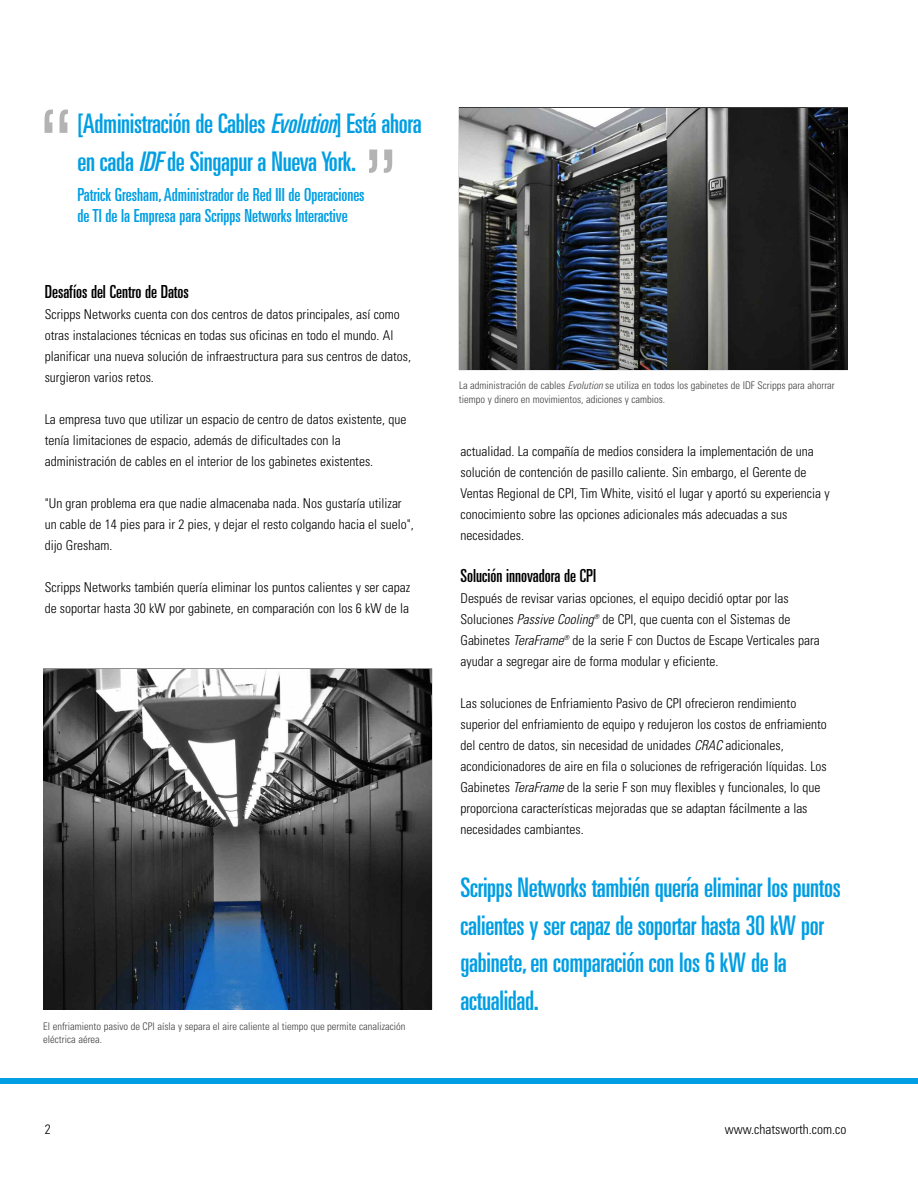
<style>
.page{position:relative;width:918px;height:1188px;background:#fff}
.page>*{position:absolute;margin:0;border:0;box-sizing:border-box;transform-origin:0 0}
.t1{font:ultra-condensed 27px/37.5px "Univers LT Std";letter-spacing:-.01em;color:#009ee3}
.t2{font:ultra-condensed 18px/21px "Univers LT Std";color:#009ee3}
.t3{font:ultra-condensed 18px "Univers LT Std";color:#000}
.t4{font:300 condensed 13.5px/21px "Univers LT Std";color:#000}
.t5{font:300 condensed 10.5px/13.5px "Univers LT Std";color:#404040}
.s1{font-style:italic}
</style>
<div class="page">
<div style="left:0;top:1078px;width:918px;height:5px;background:#009ee3"></div>
<img style="left:460px;top:108px;width:387px;height:261px">
<img style="left:44px;top:669px;width:387px;height:340px">
<svg style="left:45px;top:110px;width:23px;height:23px"></svg>
<svg style="left:369px;top:150px;width:23px;height:23px"></svg>
<h1 class="t1" style="left:77px;top:107px;width:346px">[Administración de Cables <span class="s1">Evolution</span>] Está ahora en cada <span class="s1">IDF</span> de Singapur a Nueva York.</h1>
<h2 class="t2" style="left:77px;top:185px;width:289px">Patrick Gresham, Administrador de Red III de Operaciones de TI de la Empresa para Scripps Networks Interactive</h2>
<h2 class="t3" style="left:45px;top:285px;width:146px">Desafíos del Centro de Datos</h2>
<p class="t4" style="left:45px;top:305px;width:368px">Scripps Networks cuenta con dos centros de datos principales, así como otras instalaciones técnicas en todas sus oficinas en todo el mundo. Al planificar una nueva solución de infraestructura para sus centros de datos, surgieron varios retos.</p>
<p class="t4" style="left:45px;top:410px;width:363px">La empresa tuvo que utilizar un espacio de centro de datos existente, que tenía limitaciones de espacio, además de dificultades con la administración de cables en el interior de los gabinetes existentes.</p>
<p class="t4" style="left:45px;top:494px;width:371px">"Un gran problema era que nadie almacenaba nada. Nos gustaría utilizar un cable de 14 pies para ir 2 pies, y dejar el resto colgando hacia el suelo", dijo Gresham.</p>
<p class="t4" style="left:45px;top:578px;width:367px">Scripps Networks también quería eliminar los puntos calientes y ser capaz de soportar hasta 30 kW por gabinete, en comparación con los 6 kW de la</p>
<p class="t5" style="left:43px;top:1020px;width:364px">El enfriamiento pasivo de CPI aísla y separa el aire caliente al tiempo que permite canalización eléctrica aérea.</p>
<p class="t5" style="left:459px;top:380px;width:377px">La administración de cables <span class="s1">Evolution</span> se utiliza en todos los gabinetes de IDF Scripps para ahorrar tiempo y dinero en movimientos, adiciones y cambios.</p>
<p class="t4" style="left:460px;top:442px;width:371px">actualidad. La compañía de medios considera la implementación de una solución de contención de pasillo caliente. Sin embargo, el Gerente de Ventas Regional de CPI, Tim White, visitó el lugar y aportó su experiencia y conocimiento sobre las opciones adicionales más adecuadas a sus necesidades.</p>
<h2 class="t3" style="left:460px;top:569px;width:137px">Solución innovadora de CPI</h2>
<p class="t4" style="left:460px;top:589px;width:361px">Después de revisar varias opciones, el equipo decidió optar por las Soluciones <span class="s1">Passive Cooling</span><sup>®</sup> de CPI, que cuenta con el Sistemas de Gabinetes <span class="s1">TeraFrame</span><sup>®</sup> de la serie F con Ductos de Escape Verticales para ayudar a segregar aire de forma modular y eficiente.</p>
<p class="t4" style="left:460px;top:694px;width:368px">Las soluciones de Enfriamiento Pasivo de CPI ofrecieron rendimiento superior del enfriamiento de equipo y redujeron los costos de enfriamiento del centro de datos, sin necesidad de unidades <span class="s1">CRAC</span> adicionales, acondicionadores de aire en fila o soluciones de refrigeración líquidas. Los Gabinetes <span class="s1">TeraFrame</span> de la serie F son muy flexibles y funcionales, lo que proporciona características mejoradas que se adaptan fácilmente a las necesidades cambiantes.</p>
<h1 class="t1" style="left:460px;top:871px;width:382px">Scripps Networks también quería eliminar los puntos calientes y ser capaz de soportar hasta 30 kW por gabinete,en comparación con los 6 kW de la actualidad.</h1>
<p class="t4" style="left:45px;top:1120px;width:7px">2</p>
<p class="t4" style="left:725px;top:1120px;width:123px">www.chatsworth.com.co</p>
</div>
